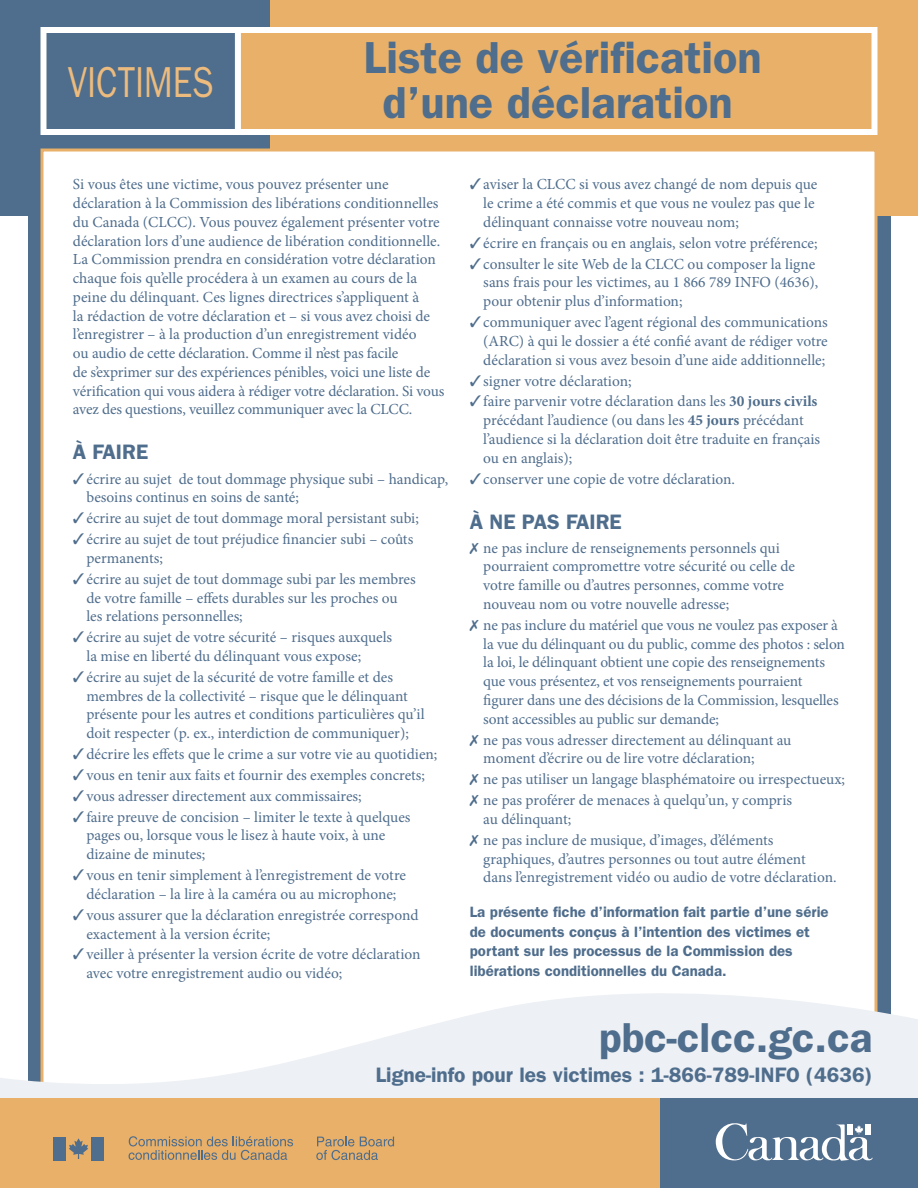
<style>
.page{position:relative;width:918px;height:1188px;background:#fff}
.page>*{position:absolute;margin:0;border:0;box-sizing:border-box;transform-origin:0 0}
.t1{font:600 45px/45px "ITC Franklin Gothic Std";color:#4f6d8c;text-align:center}
.t2{font:43.5px "ITC Franklin Gothic Std";color:#ecbb7d;scale:.8 1}
.t3{font:600 42px "ITC Franklin Gothic Std";color:#4f6d8c}
.t4{font:600 21px "ITC Franklin Gothic Std";color:#4f6d8c}
.t5{font:15.3px/18.8px "Minion Pro";letter-spacing:-.005em;color:#4f6d8c}
.t6{font:600 15px/19.5px "ITC Franklin Gothic Std";color:#4f6d8c}
.s1{font-weight:700}
</style>
<div class="page">
<div style="left:28px;top:54px;width:863px;height:1072px;background:#4f6d8c"></div>
<div style="left:0;top:0;width:918px;height:216px;background:#e8b068"></div>
<div style="left:0;top:0;width:270px;height:216px;background:#4f6d8c"></div>
<div style="left:40px;top:148px;width:838px;height:963px;background:#fff;border:3px solid #e8b068"></div>
<svg style="left:0;top:965px;width:918px;height:133px;fill:#edf0f4"></svg>
<div style="left:40px;top:27px;width:201px;height:108px;background:#4f6d8c;border:6px solid #fff"></div>
<div style="left:235px;top:27px;width:643px;height:108px;background:#e8b068;border:6px solid #fff"></div>
<div style="left:0;top:1098px;width:918px;height:90px;background:#e8b068"></div>
<div style="left:660px;top:1098px;width:258px;height:90px;background:#4f6d8c"></div>
<svg style="left:716px;top:1123px;width:157px;height:38px"></svg>
<svg style="left:69px;top:1138px;width:19px;height:21px"></svg>
<div style="left:53px;top:1137px;width:13px;height:23px;background:#4f6d8c"></div>
<div style="left:92px;top:1137px;width:12px;height:23px;background:#4f6d8c"></div>
<svg style="left:316px;top:1137px;width:78px;height:23px"></svg>
<svg style="left:129px;top:1136px;width:164px;height:24px"></svg>
<h1 class="t2" style="left:68px;top:57px;width:184px">VICTIMES</h1>
<h1 class="t1" style="left:364px;top:35px;width:399px">Liste de vérification d’une déclaration</h1>
<p class="t5" style="left:73px;top:175px;width:373px">Si vous êtes une victime, vous pouvez présenter une déclaration à la Commission des libérations conditionnelles du Canada (CLCC). Vous pouvez également présenter votre déclaration lors d’une audience de libération conditionnelle.<br>La Commission prendra en considération votre déclaration chaque fois qu’elle procédera à un examen au cours de la peine du délinquant. Ces lignes directrices s’appliquent à<br>la rédaction de votre déclaration et – si vous avez choisi de l’enregistrer – à la production d’un enregistrement vidéo<br>ou audio de cette déclaration. Comme il n’est pas facile<br>de s’exprimer sur des expériences pénibles, voici une liste de vérification qui vous aidera à rédiger votre déclaration. Si vous avez des questions, veuillez communiquer avec la CLCC.</p>
<h2 class="t4" style="left:73px;top:440px;width:77px">À FAIRE</h2>
<p class="t5" style="left:86px;top:469px;width:363px;text-indent:-13px">✓écrire au sujet de tout dommage physique subi – handicap, besoins continus en soins de santé;</p>
<p class="t5" style="left:73px;top:509px;width:348px">✓écrire au sujet de tout dommage moral persistant subi;</p>
<p class="t5" style="left:86px;top:530px;width:328px;text-indent:-13px">✓écrire au sujet de tout préjudice financier subi – coûts permanents;</p>
<p class="t5" style="left:86px;top:570px;width:331px;text-indent:-13px">✓écrire au sujet de tout dommage subi par les membres de votre famille – effets durables sur les proches ou les relations personnelles;</p>
<p class="t5" style="left:86px;top:628px;width:307px;text-indent:-13px">✓écrire au sujet de votre sécurité – risques auxquels la mise en liberté du délinquant vous expose;</p>
<p class="t5" style="left:86px;top:668px;width:340px;text-indent:-13px">✓écrire au sujet de la sécurité de votre famille et des membres de la collectivité – risque que le délinquant présente pour les autres et conditions particulières qu’il doit respecter (p. ex., interdiction de communiquer);</p>
<p class="t5" style="left:73px;top:745px;width:366px">✓décrire les effets que le crime a sur votre vie au quotidien;</p>
<p class="t5" style="left:73px;top:766px;width:354px">✓vous en tenir aux faits et fournir des exemples concrets;</p>
<p class="t5" style="left:73px;top:787px;width:290px">✓vous adresser directement aux commissaires;</p>
<p class="t5" style="left:86px;top:808px;width:326px;text-indent:-13px">✓faire preuve de concision – limiter le texte à quelques pages ou, lorsque vous le lisez à haute voix, à une dizaine de minutes;</p>
<p class="t5" style="left:73px;top:866px;width:335px;text-align:center">✓vous en tenir simplement à l’enregistrement de votre déclaration – la lire à la caméra ou au microphone;</p>
<p class="t5" style="left:86px;top:906px;width:334px;text-indent:-13px">✓vous assurer que la déclaration enregistrée correspond exactement à la version écrite;</p>
<p class="t5" style="left:86px;top:945px;width:336px;text-indent:-13px">✓veiller à présenter la version écrite de votre déclaration avec votre enregistrement audio ou vidéo;</p>
<p class="t5" style="left:483px;top:175px;width:336px;text-indent:-13px">✓aviser la CLCC si vous avez changé de nom depuis que le crime a été commis et que vous ne voulez pas que le délinquant connaisse votre nouveau nom;</p>
<p class="t5" style="left:470px;top:234px;width:349px">✓écrire en français ou en anglais, selon votre préférence;</p>
<p class="t5" style="left:483px;top:255px;width:336px;text-indent:-13px">✓consulter le site Web de la CLCC ou composer la ligne sans frais pour les victimes, au 1 866 789 INFO (4636), pour obtenir plus d’information;</p>
<p class="t5" style="left:483px;top:313px;width:346px;text-align:justify;text-indent:-13px">✓communiquer avec l’agent régional des communications (ARC) à qui le dossier a été confié avant de rédiger votre déclaration si vous avez besoin d’une aide additionnelle;</p>
<p class="t5" style="left:470px;top:371px;width:163px">✓signer votre déclaration;</p>
<p class="t5" style="left:483px;top:392px;width:338px;text-indent:-13px">✓faire parvenir votre déclaration dans les <span class="s1">30 jours civils </span>précédant l’audience (ou dans les <span class="s1">45 jours</span> précédant l’audience si la déclaration doit être traduite en français ou en anglais);</p>
<p class="t5" style="left:470px;top:469px;width:267px">✓conserver une copie de votre déclaration.</p>
<h2 class="t4" style="left:470px;top:509px;width:154px">À NE PAS FAIRE</h2>
<p class="t5" style="left:483px;top:539px;width:313px;text-indent:-13px">✗ ne pas inclure de renseignements personnels qui pourraient compromettre votre sécurité ou celle de votre famille ou d’autres personnes, comme votre nouveau nom ou votre nouvelle adresse;</p>
<p class="t5" style="left:483px;top:616px;width:363px;text-indent:-13px">✗ ne pas inclure du matériel que vous ne voulez pas exposer à la vue du délinquant ou du public, comme des photos : selon la loi, le délinquant obtient une copie des renseignements que vous présentez, et vos renseignements pourraient figurer dans une des décisions de la Commission, lesquelles sont accessibles au public sur demande;</p>
<p class="t5" style="left:483px;top:730px;width:310px;text-indent:-13px">✗ ne pas vous adresser directement au délinquant au moment d’écrire ou de lire votre déclaration;</p>
<p class="t5" style="left:470px;top:770px;width:377px">✗ ne pas utiliser un langage blasphématoire ou irrespectueux;</p>
<p class="t5" style="left:483px;top:791px;width:310px;text-indent:-13px">✗ ne pas proférer de menaces à quelqu’un, y compris au délinquant;</p>
<p class="t5" style="left:483px;top:831px;width:355px;text-indent:-13px">✗ ne pas inclure de musique, d’images, d’éléments graphiques, d’autres personnes ou tout autre élément dans l’enregistrement vidéo ou audio de votre déclaration.</p>
<h3 class="t6" style="left:470px;top:903px;width:360px">La présente fiche d’information fait partie d’une série de documents conçus à l’intention des victimes et portant sur les processus de la Commission des libérations conditionnelles du Canada.</h3>
<p class="t3" style="left:599px;top:1013px;width:275px">pbc-clcc.gc.ca</p>
<p class="t4" style="left:376px;top:1062px;width:498px">Ligne-info pour les victimes : 1-866-789-INFO (4636)</p>
</div>
